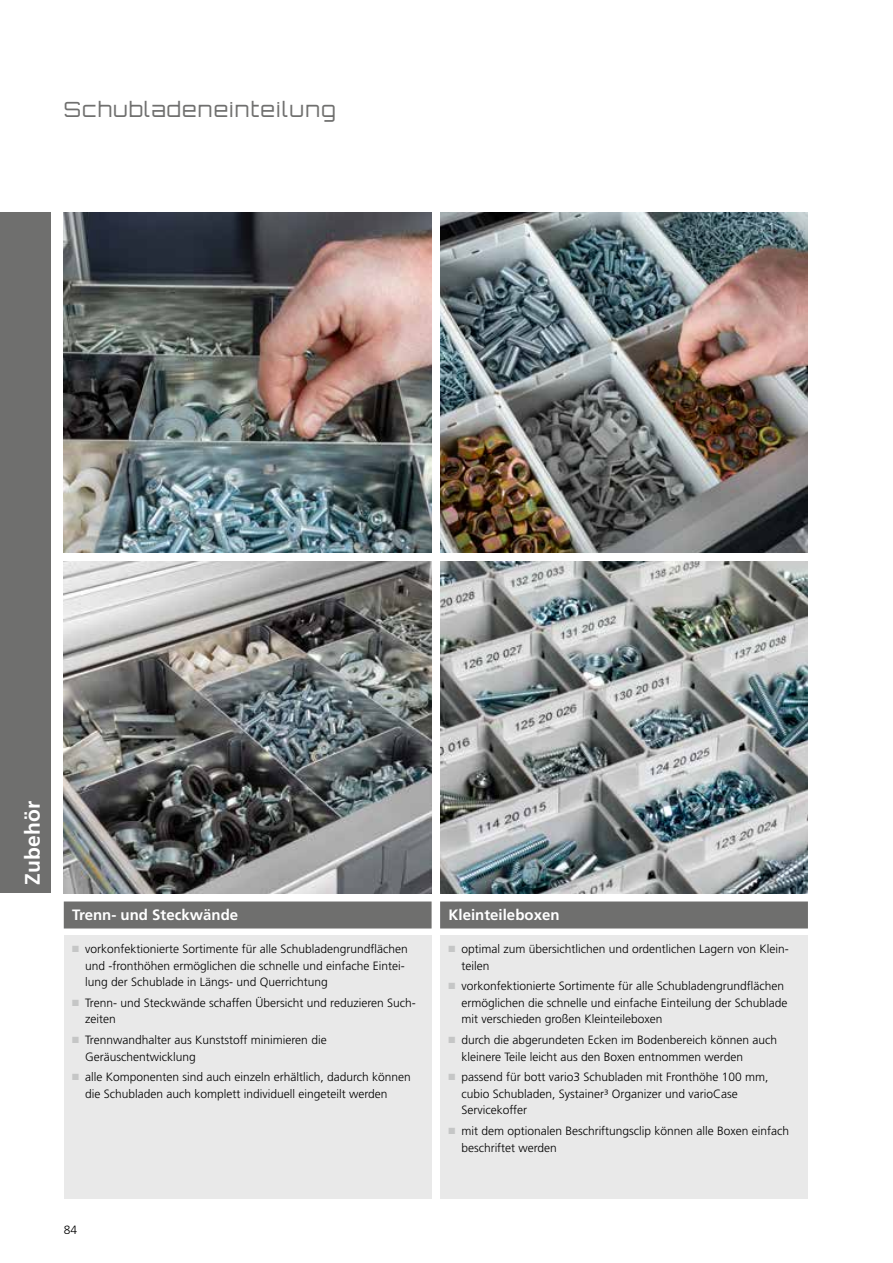
<style>
.page{position:relative;width:893px;height:1263px;background:#fff}
.page>*{position:absolute;margin:0;border:0;box-sizing:border-box;transform-origin:0 0}
.t1{font:300 21px "Orbitron CE";letter-spacing:.06em;color:#6f6f6e}
.t2{font:700 21px "Frutiger LT Pro";letter-spacing:.01em;color:#fff}
.t3{font:700 15px "Frutiger LT Pro";color:#fff}
.t4{font:300 12px/16.5px "Frutiger LT Pro";color:#000}
.s1{color:#c5c6c6}
</style>
<div class="page">
<img style="left:440px;top:213px;width:368px;height:340px">
<img style="left:64px;top:561px;width:368px;height:332px">
<img style="left:64px;top:213px;width:368px;height:340px">
<img style="left:440px;top:561px;width:368px;height:332px">
<div style="left:0;top:213px;width:51px;height:680px;background:#6f6f6e"></div>
<div style="left:64px;top:901px;width:368px;height:27px;background:#6f6f6e"></div>
<div style="left:440px;top:901px;width:368px;height:27px;background:#6f6f6e"></div>
<div style="left:64px;top:935px;width:368px;height:264px;background:#e9e9e9"></div>
<div style="left:440px;top:935px;width:368px;height:264px;background:#e9e9e9"></div>
<h1 class="t1" style="left:64px;top:97px;width:273px">Schubladeneinteilung</h1>
<h1 class="t2" style="left:20px;top:884px;width:86px;rotate:-90deg">Zubehör</h1>
<p class="t3" style="left:72px;top:906px;width:167px">Trenn- und Steckwände</p>
<p class="t3" style="left:449px;top:906px;width:112px">Kleinteileboxen</p>
<p class="t4" style="left:85px;top:941px;width:324px;text-indent:-13px"><span class="s1">■</span> vorkonfektionierte Sortimente für alle Schubladengrundflächen und -fronthöhen ermöglichen die schnelle und einfache Eintei&shy;lung der Schublade in Längs- und Querrichtung</p>
<p class="t4" style="left:85px;top:994px;width:332px;text-indent:-13px"><span class="s1">■</span> Trenn- und Steckwände schaffen Übersicht und reduzieren Such&shy;zeiten</p>
<p class="t4" style="left:85px;top:1032px;width:243px;text-indent:-13px"><span class="s1">■</span> Trennwandhalter aus Kunststoff minimieren die<br>Geräuschentwicklung</p>
<p class="t4" style="left:85px;top:1069px;width:327px;text-indent:-13px"><span class="s1">■</span> alle Komponenten sind auch einzeln erhältlich, dadurch können die Schubladen auch komplett individuell eingeteilt werden</p>
<p class="t4" style="left:461px;top:941px;width:329px;text-indent:-13px"><span class="s1">■</span> optimal zum übersichtlichen und ordentlichen Lagern von Klein&shy;teilen</p>
<p class="t4" style="left:461px;top:978px;width:328px;text-indent:-13px"><span class="s1">■</span> vorkonfektionierte Sortimente für alle Schubladengrundflächen ermöglichen die schnelle und einfache Einteilung der Schublade mit verschieden großen Kleinteileboxen</p>
<p class="t4" style="left:461px;top:1032px;width:317px;text-indent:-13px"><span class="s1">■</span> durch die abgerundeten Ecken im Bodenbereich können auch kleinere Teile leicht aus den Boxen entnommen werden</p>
<p class="t4" style="left:461px;top:1069px;width:309px;text-indent:-13px"><span class="s1">■</span> passend für bott vario3 Schubladen mit Fronthöhe 100 mm, cubio Schubladen, Systainer³ Organizer und varioCase<br>Servicekoffer</p>
<p class="t4" style="left:461px;top:1123px;width:329px;text-indent:-13px"><span class="s1">■</span> mit dem optionalen Beschriftungsclip können alle Boxen einfach beschriftet werden</p>
<p class="t4" style="left:64px;top:1221px;width:15px">84</p>
</div>
